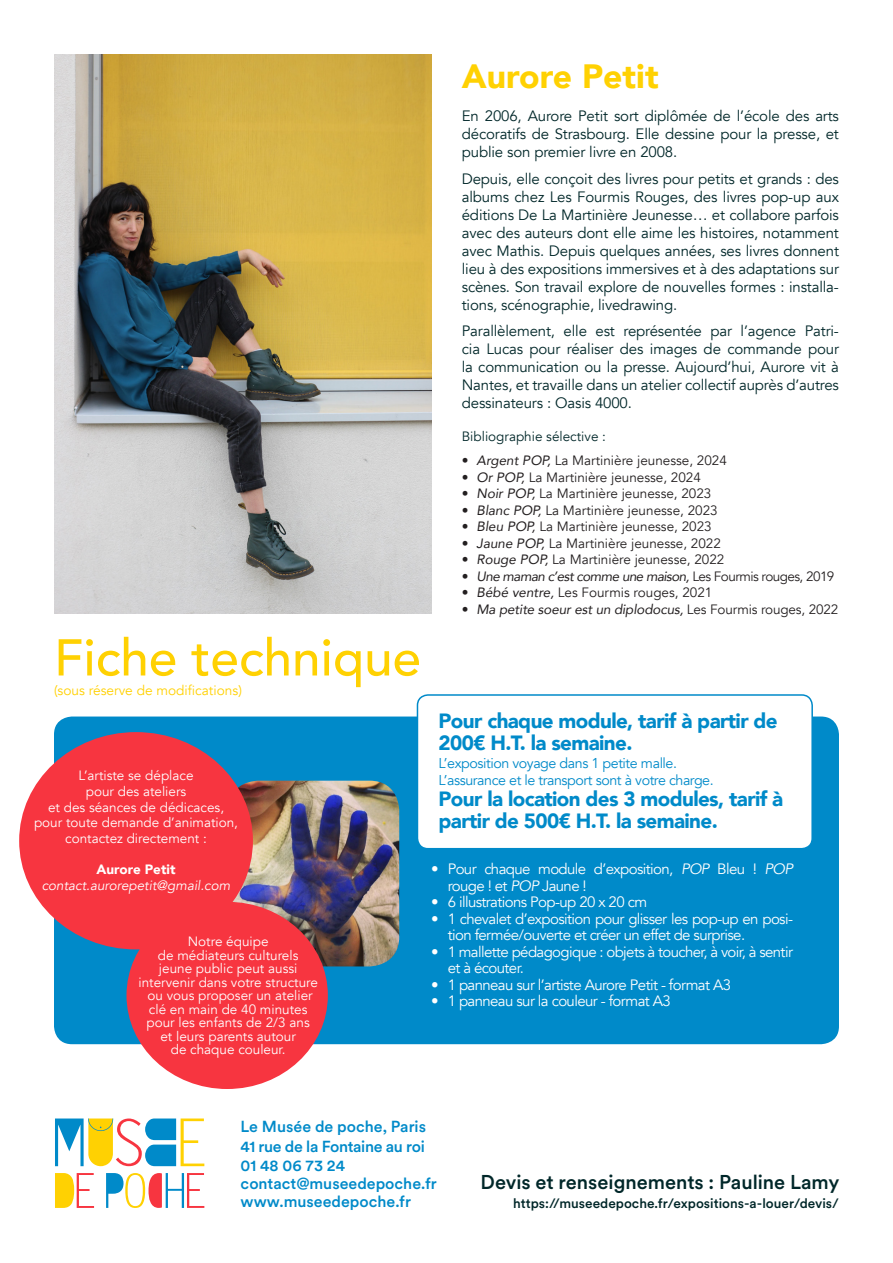
<style>
.page{position:relative;width:893px;height:1263px;background:#fff}
.page>*{position:absolute;margin:0;border:0;box-sizing:border-box;transform-origin:0 0}
.Fiche_technique{font:500 51.15px "Avenir";color:#ffd102}
.Texte_courant{font:900 33.6px "Avenir";color:#ffd102}
.Fiche_technique-2{font:900 20.55px/21.8px "Avenir";letter-spacing:-.03em;color:#008ac9}
.Texte_courant-2{font:500 19.8px "Circular XX";color:#002729}
.t1{font:500 15.9px/19.6px "Circular XX";color:#008ac9;text-align:justify}
.Texte_courant-3{font:15px/18px "Avenir";letter-spacing:-.01em;color:#002729;text-align:justify}
.t2{font:15px/16.5px "Avenir";letter-spacing:-.04em;color:#fff}
.Fiche_technique-3{font:14.25px "Avenir";letter-spacing:-.03em;color:#008ac9}
.Fiche_technique-4{font:13.65px "Avenir";color:#ffd102}
.Fiche_technique-5{font:13.5px/13.5px "Avenir";color:#fff;text-align:center}
.t3{font:13.5px "Avenir";color:#231f20}
.t4{font:italic 13.5px "Avenir";letter-spacing:-.01em;color:#231f20}
.Texte_courant-4{font:500 13.5px "Circular XX";color:#002729}
.t5{font:italic 13.5px "Avenir";letter-spacing:-.04em;color:#231f20}
.Fiche_technique-6{font:italic 13.5px/15.6px "Avenir";color:#fff;text-align:center}
.Texte_courant-5{font:13.5px "Avenir";color:#002729}
.s1{font-weight:900;font-style:normal}
.s2{font-style:italic}
.s3{font-style:normal}
</style>
<div class="page">
<div style="left:54px;top:716px;width:785px;height:328px;background:#008ac9;border-radius:18px"></div>
<img style="left:233px;top:781px;width:166px;height:185px">
<div style="left:417px;top:695px;width:395px;height:154px;background:#fff;border-radius:11px"></div>
<div style="left:417px;top:694px;width:396px;height:155px;border:2px solid #008ac9;border-radius:11px"></div>
<div style="left:19px;top:732px;width:234px;height:217px;background:#f73540;border-radius:50%"></div>
<img style="left:54px;top:54px;width:377px;height:560px">
<div style="left:126px;top:902px;width:202px;height:187px;background:#f73540;border-radius:50%"></div>
<svg style="left:55px;top:1173px;width:39px;height:35px"></svg>
<svg style="left:106px;top:1173px;width:98px;height:35px"></svg>
<svg style="left:55px;top:1118px;width:149px;height:48px"></svg>
<p class="Texte_courant" style="left:462px;top:47px;width:198px">Aurore Petit</p>
<p class="Texte_courant-3" style="left:462px;top:107px;width:379px">En 2006, Aurore Petit sort diplômée de l’école des arts décoratifs de Strasbourg. Elle dessine pour la presse, et publie son premier livre en 2008.</p>
<p class="Texte_courant-3" style="left:462px;top:170px;width:379px">Depuis, elle conçoit des livres pour petits et grands : des albums chez Les Fourmis Rouges, des livres pop-up aux éditions De La Martinière Jeunesse… et collabore parfois avec des auteurs dont elle aime les histoires, notamment avec Mathis. Depuis quelques années, ses livres donnent lieu à des expositions immersives et à des adaptations sur scènes. Son travail explore de nouvelles formes : installa&shy;tions, scénographie, livedrawing.</p>
<p class="Texte_courant-3" style="left:462px;top:322px;width:379px">Parallèlement, elle est représentée par l’agence Patri&shy;cia Lucas pour réaliser des images de commande pour la communication ou la presse. Aujourd’hui, Aurore vit à Nantes, et travaille dans un atelier collectif auprès d’autres dessinateurs : Oasis 4000.</p>
<p class="Texte_courant-5" style="left:462px;top:428px;width:146px">Bibliographie sélective :</p>
<p class="Fiche_technique" style="left:54px;top:613px;width:369px">Fiche technique</p>
<p class="Fiche_technique-4" style="left:54px;top:682px;width:189px">(sous réserve de modifications)</p>
<p class="Fiche_technique-5" style="left:34px;top:768px;width:206px;line-height:15.6px">L’artiste se déplace<br>pour des ateliers<br>et des séances de dédicaces, pour toute demande d’animation, contactez directement :</p>
<p class="Fiche_technique-6" style="left:42px;top:862px;width:190px"><span class="s1">Aurore Petit </span>contact.aurorepetit@gmail.com</p>
<p class="Fiche_technique-5" style="left:138px;top:935px;width:181px">Notre équipe<br>de médiateurs culturels<br>jeune public peut aussi intervenir dans votre structure ou vous proposer un atelier clé en main de 40 minutes pour les enfants de 2/3 ans<br>et leurs parents autour<br>de chaque couleur.</p>
<p class="t3" style="left:462px;top:453px;width:267px">• <span class="s2">Argent POP,</span> La Martinière jeunesse, 2024</p>
<p class="t3" style="left:462px;top:469px;width:241px">• <span class="s2">Or POP,</span> La Martinière jeunesse, 2024</p>
<p class="t3" style="left:462px;top:486px;width:251px">• <span class="s2">Noir POP,</span> La Martinière jeunesse, 2023</p>
<p class="t3" style="left:462px;top:502px;width:257px">• <span class="s2">Blanc POP,</span> La Martinière jeunesse, 2023</p>
<p class="t3" style="left:462px;top:519px;width:251px">• <span class="s2">Bleu POP,</span> La Martinière jeunesse, 2023</p>
<p class="t3" style="left:462px;top:535px;width:261px">• <span class="s2">Jaune POP,</span> La Martinière jeunesse, 2022</p>
<p class="t3" style="left:462px;top:552px;width:264px">• <span class="s2">Rouge POP,</span> La Martinière jeunesse, 2022</p>
<p class="t5" style="left:462px;top:568px;width:374px"><span class="s3">•</span> Une maman c’est comme une maison, <span class="s3">Les Fourmis rouges, 2019</span></p>
<p class="t3" style="left:462px;top:585px;width:252px">• <span class="s2">Bébé ventre,</span> Les Fourmis rouges, 2021</p>
<p class="t4" style="left:462px;top:601px;width:378px"><span class="s3">•</span> Ma petite soeur est un diplodocus, <span class="s3">Les Fourmis rouges, 2022</span></p>
<p class="Fiche_technique-2" style="left:439px;top:710px;width:341px">Pour chaque module, tarif à partir de<br>200€ H.T. la semaine.</p>
<p class="Fiche_technique-3" style="left:439px;top:755px;width:240px">L’exposition voyage dans 1 petite malle.</p>
<p class="Fiche_technique-3" style="left:439px;top:771px;width:277px">L’assurance et le transport sont à votre charge.</p>
<p class="Fiche_technique-2" style="left:439px;top:788px;width:346px">Pour la location des 3 modules, tarif à partir de 500€ H.T. la semaine.</p>
<p class="t2" style="left:448px;top:861px;width:347px;text-indent:-16px">• Pour chaque module d’exposition, <span class="s2">POP</span> Bleu ! <span class="s2">POP </span>rouge ! et <span class="s2">POP</span> Jaune !</p>
<p class="t2" style="left:431px;top:894px;width:217px">• 6 illustrations Pop-up 20 x 20 cm</p>
<p class="t2" style="left:448px;top:911px;width:347px;text-indent:-16px">• 1 chevalet d’exposition pour glisser les pop-up en posi&shy;tion fermée/ouverte et créer un effet de surprise.</p>
<p class="t2" style="left:448px;top:944px;width:347px;text-indent:-16px">• 1 mallette pédagogique : objets à toucher, à voir, à sentir et à écouter.</p>
<p class="t2" style="left:431px;top:977px;width:301px">• 1 panneau sur l’artiste Aurore Petit - format A3</p>
<p class="t2" style="left:431px;top:993px;width:241px">• 1 panneau sur la couleur - format A3</p>
<p class="t1" style="left:241px;top:1116px;width:187px">Le Musée de poche, Paris 41 rue de la Fontaine au roi 01 48 06 73 24</p>
<p class="t1" style="left:241px;top:1174px;width:198px;line-height:17.9px">contact@museedepoche.fr www.museedepoche.fr</p>
<p class="Texte_courant-2" style="left:480px;top:1168px;width:360px">Devis et renseignements : Pauline Lamy</p>
<p class="Texte_courant-4" style="left:513px;top:1194px;width:327px">https://museedepoche.fr/expositions-a-louer/devis/</p>
</div>
